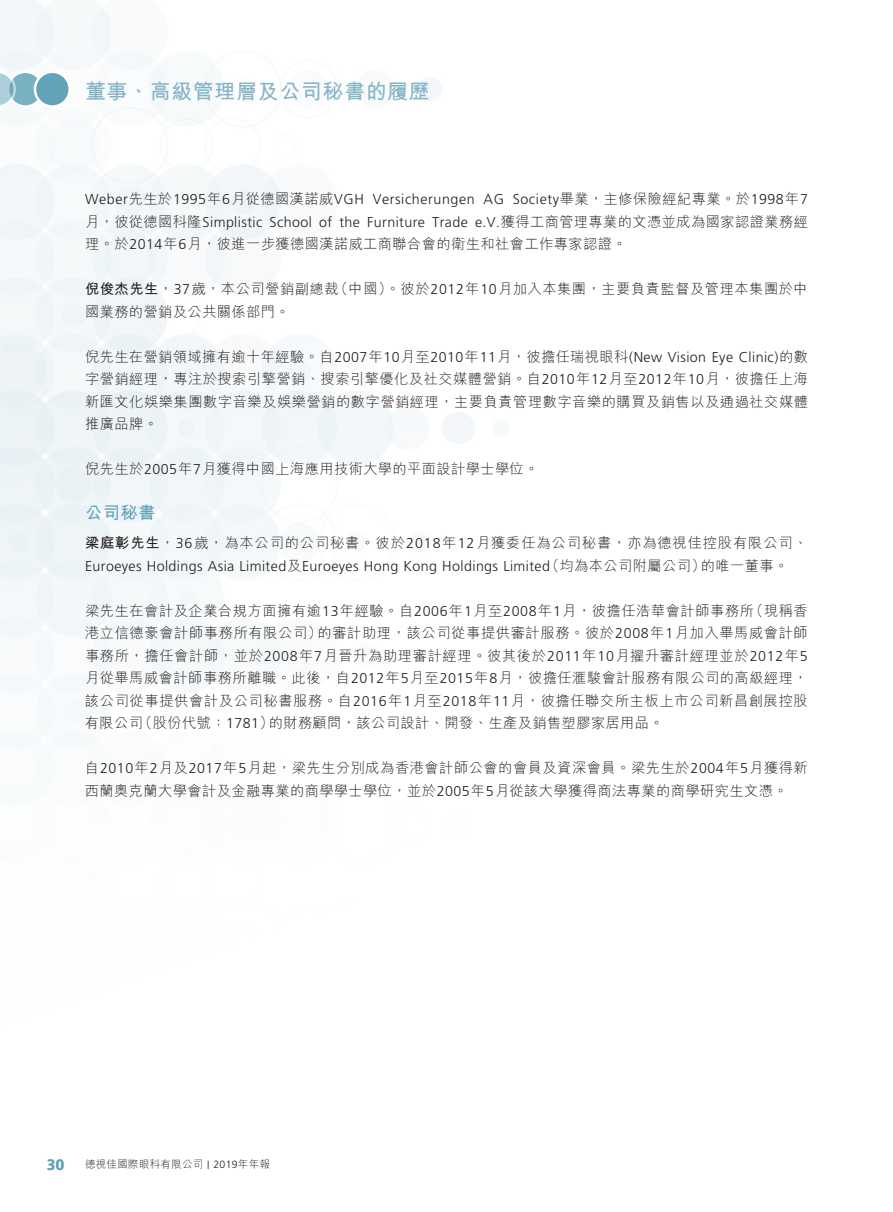
<style>
.page{position:relative;width:893px;height:1212px;background:#fff}
.page>*{position:absolute;margin:0;border:0;box-sizing:border-box;transform-origin:0 0}
.t1{font:700 21px "M Hei HK";letter-spacing:.03em;color:#85b4c7}
.t2{font:700 17.25px "M Hei HK";color:#63a3b9}
.t3{font:700 15px "Frutiger LT Std";color:#63a3b9}
.t4{font:300 14.25px/22.5px "M Hei HK";letter-spacing:.035em;color:#231f20}
.t5{font:300 14.25px/22.5px "Frutiger LT Std";letter-spacing:.03em;color:#231f20}
.t6{font:300 14.25px "M Hei HK";letter-spacing:.06em;color:#231f20}
.t7{font:300 10.5px "M Hei HK";letter-spacing:.03em;color:#231f20}
.s1{font-family:"M Hei HK"}
.s2{font-family:"Frutiger LT Std"}
.s3{font-weight:700}
.s4{font-family:"Frutiger LT Std";font-size:8.4px}
</style>
<div class="page">
<svg style="left:8px;top:72px;width:35px;height:35px"></svg>
<div style="left:7px;top:71px;width:37px;height:37px;border:2px solid #fff;border-radius:50%"></div>
<svg style="left:0;top:71px;width:16px;height:37px"></svg>
<div style="left:35px;top:72px;width:35px;height:35px;background:#63a3b9;border-radius:50%"></div>
<div style="left:34px;top:71px;width:37px;height:37px;border:2px solid #fff;border-radius:50%"></div>
<h1 class="t1" style="left:85px;top:76px;width:346px">董事、高級管理層及公司秘書的履歷</h1>
<p class="t5" style="left:85px;top:188px;width:724px">Weber<span class="s1">先生於</span>1995<span class="s1">年</span>6<span class="s1">月從德國漢諾威</span>VGH Versicherungen AG Society<span class="s1">畢業，主修保險經紀專業。於</span>1998<span class="s1">年</span>7<span class="s1">月，彼從德國科隆</span>Simplistic School of the Furniture Trade e.V.<span class="s1">獲得工商管理專業的文憑並成為國家認證業務經</span></p>
<p class="t4" style="left:85px;top:232px;width:543px">理。於<span class="s2">2014</span>年<span class="s2">6</span>月，彼進一步獲德國漢諾威工商聯合會的衛生和社會工作專家認證。</p>
<p class="t4" style="left:85px;top:277px;width:724px"><span class="s3">倪俊杰先生</span>，<span class="s2">37</span>歲，本公司營銷副總裁（中國）。彼於<span class="s2">2012</span>年<span class="s2">10</span>月加入本集團，主要負責監督及管理本集團於中國業務的營銷及公共關係部門。</p>
<p class="t4" style="left:85px;top:345px;width:724px;text-align:justify">倪先生在營銷領域擁有逾十年經驗。自<span class="s2">2007</span>年<span class="s2">10</span>月至<span class="s2">2010</span>年<span class="s2">11</span>月，彼擔任瑞視眼科<span class="s2">(New Vision Eye Clinic)</span>的數字營銷經理，專注於搜索引擎營銷、搜索引擎優化及社交媒體營銷。自<span class="s2">2010</span>年<span class="s2">12</span>月至<span class="s2">2012</span>年<span class="s2">10</span>月，彼擔任上海新匯文化娛樂集團數字音樂及娛樂營銷的數字營銷經理，主要負責管理數字音樂的購買及銷售以及通過社交媒體推廣品牌。</p>
<p class="t4" style="left:85px;top:457px;width:455px">倪先生於<span class="s2">2005</span>年<span class="s2">7</span>月獲得中國上海應用技術大學的平面設計學士學位。</p>
<p class="t2" style="left:85px;top:500px;width:72px">公司秘書</p>
<p class="t6" style="left:85px;top:535px;width:724px"><span class="s3">梁庭彰先生</span>，<span class="s2">36</span>歲，為本公司的公司秘書。彼於<span class="s2">2018</span>年<span class="s2">12</span>月獲委任為公司秘書，亦為德視佳控股有限公司、</p>
<p class="t5" style="left:85px;top:554px;width:705px">Euroeyes Holdings Asia Limited<span class="s1">及</span>Euroeyes Hong Kong Holdings Limited<span class="s1">（均為本公司附屬公司）的唯一董事。</span></p>
<p class="t4" style="left:85px;top:599px;width:724px;text-align:justify">梁先生在會計及企業合規方面擁有逾<span class="s2">13</span>年經驗。自<span class="s2">2006</span>年<span class="s2">1</span>月至<span class="s2">2008</span>年<span class="s2">1</span>月，彼擔任浩華會計師事務所（現稱香港立信德豪會計師事務所有限公司）的審計助理，該公司從事提供審計服務。彼於<span class="s2">2008</span>年<span class="s2">1</span>月加入畢馬威會計師事務所，擔任會計師，並於<span class="s2">2008</span>年<span class="s2">7</span>月晉升為助理審計經理。彼其後於<span class="s2">2011</span>年<span class="s2">10</span>月擢升審計經理並於<span class="s2">2012</span>年<span class="s2">5</span>月從畢馬威會計師事務所離職。此後，自<span class="s2">2012</span>年<span class="s2">5</span>月至<span class="s2">2015</span>年<span class="s2">8</span>月，彼擔任滙駿會計服務有限公司的高級經理，該公司從事提供會計及公司秘書服務。自<span class="s2">2016</span>年<span class="s2">1</span>月至<span class="s2">2018</span>年<span class="s2">11</span>月，彼擔任聯交所主板上市公司新昌創展控股有限公司（股份代號：<span class="s2">1781</span>）的財務顧問，該公司設計、開發、生產及銷售塑膠家居用品。</p>
<p class="t4" style="left:85px;top:756px;width:724px">自<span class="s2">2010</span>年<span class="s2">2</span>月及<span class="s2">2017</span>年<span class="s2">5</span>月起，梁先生分別成為香港會計師公會的會員及資深會員。梁先生於<span class="s2">2004</span>年<span class="s2">5</span>月獲得新西蘭奧克蘭大學會計及金融專業的商學學士學位，並於<span class="s2">2005</span>年<span class="s2">5</span>月從該大學獲得商法專業的商學研究生文憑。</p>
<p class="t3" style="left:47px;top:1155px;width:19px">30</p>
<p class="t7" style="left:85px;top:1159px;width:186px">德視佳國際眼科有限公司 <span class="s4">|</span> <span class="s2">2019</span>年年報</p>
</div>
